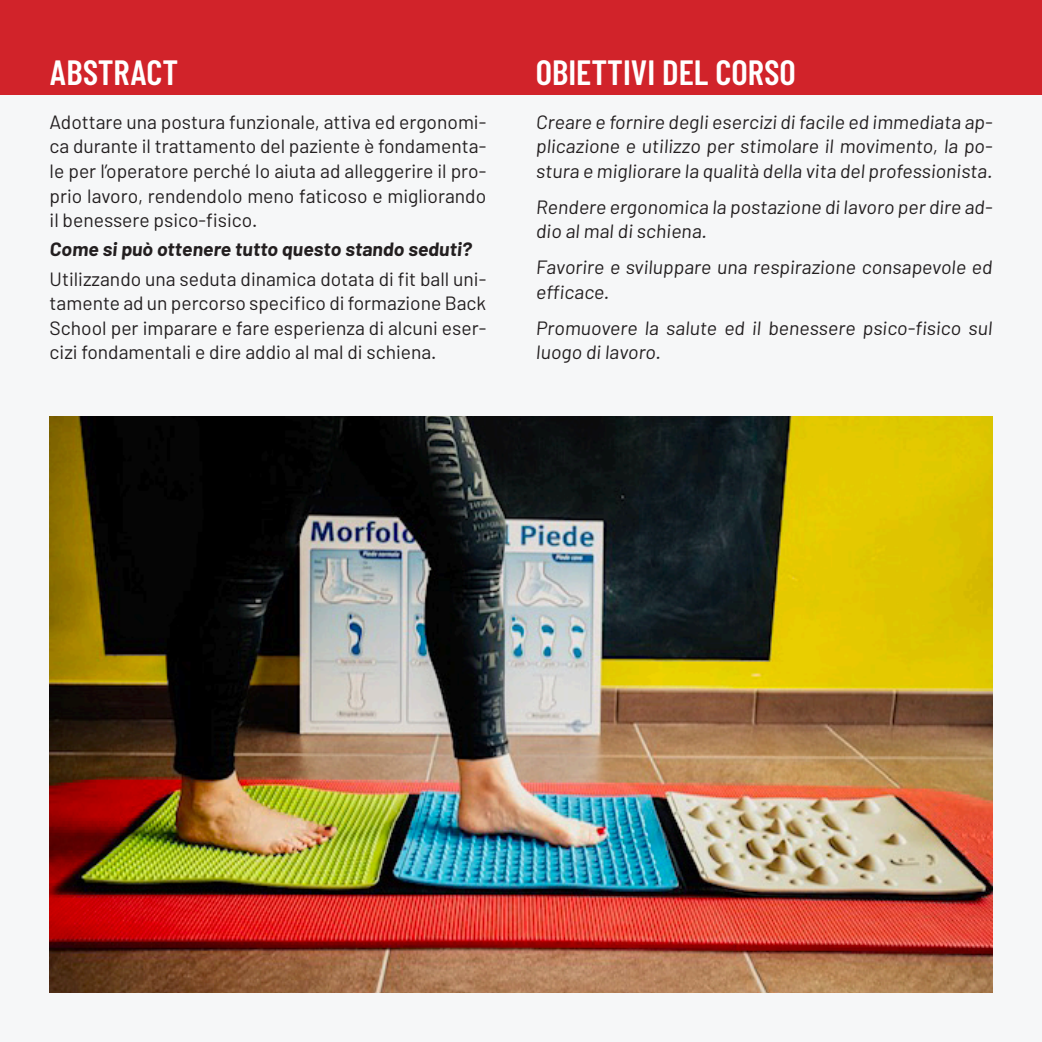
<style>
.page{position:relative;width:1042px;height:1042px;background:#f6f7f8}
.page>*{position:absolute;margin:0;border:0;box-sizing:border-box;transform-origin:0 0}
.t1{font:600 35px "Barlow Condensed";color:#fff}
.t2{font:19.25px/24.5px "Barlow";color:#231f20;text-align:justify}
.t3{font:700 19.25px "Barlow";color:#231f20}
</style>
<div class="page">
<div style="left:0;top:0;width:1042px;height:94px;background:#d1232a"></div>
<img style="left:50px;top:417px;width:942px;height:575px">
<p class="t1" style="left:50px;top:50px;width:130px">ABSTRACT</p>
<p class="t2" style="left:50px;top:109px;width:438px">Adottare una postura funzionale, attiva ed ergonomi&shy;ca durante il trattamento del paziente è fondamenta&shy;le per l’operatore perché lo aiuta ad alleggerire il pro&shy;prio lavoro, rendendolo meno faticoso e migliorando il benessere psico-fisico.</p>
<p class="t3" style="left:50px;top:238px;width:426px">Come si può ottenere tutto questo stando seduti?</p>
<p class="t2" style="left:50px;top:266px;width:438px">Utilizzando una seduta dinamica dotata di fit ball uni&shy;tamente ad un percorso specifico di formazione Back School per imparare e fare esperienza di alcuni eser&shy;cizi fondamentali e dire addio al mal di schiena.</p>
<p class="t1" style="left:536px;top:50px;width:261px">OBIETTIVI DEL CORSO</p>
<p class="t2" style="left:536px;top:109px;width:460px">Creare e fornire degli esercizi di facile ed immediata ap&shy;plicazione e utilizzo per stimolare il movimento, la po&shy;stura e migliorare la qualità della vita del professionista.</p>
<p class="t2" style="left:536px;top:194px;width:460px">Rendere ergonomica la postazione di lavoro per dire ad&shy;dio al mal di schiena.</p>
<p class="t2" style="left:536px;top:255px;width:460px">Favorire e sviluppare una respirazione consapevole ed efficace.</p>
<p class="t2" style="left:536px;top:315px;width:460px">Promuovere la salute ed il benessere psico-fisico sul luogo di lavoro.</p>
</div>
